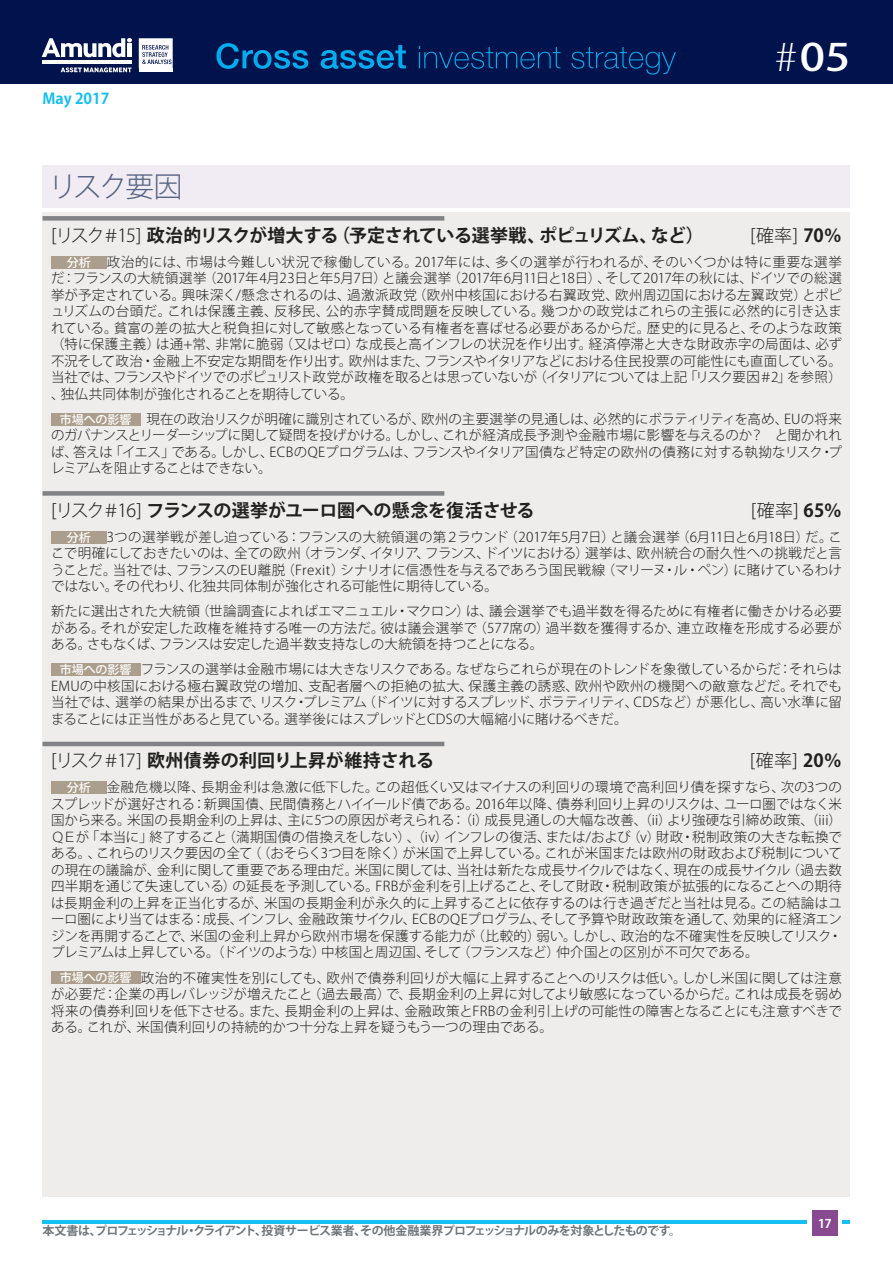
<style>
.page{position:relative;width:893px;height:1263px;background:#fff}
.page>*{position:absolute;margin:0;border:0;box-sizing:border-box;transform-origin:0 0}
.t1{font:500 37.35px "Koz Go Pro";color:#fff;scale:1.2 1}
.t2{font:300 28.5px "Koz Go Pro";letter-spacing:-.085em;color:#546281}
.t3{font:700 18px "Koz Go Pro";letter-spacing:-.015em;color:#231f20}
.t4{font:700 18px "Koz Go Pro";letter-spacing:.015em;color:#231f20}
.t5{font:300 18px "Koz Go Pro";color:#231f20}
.t6{font:700 15px "Koz Go Pro";color:#15c0f2}
.t7{font:300 13.5px/16.5px "Koz Go Pro";letter-spacing:-.01em;color:#231f20;text-align:justify}
.t8{font:700 12px "Koz Go Pro";letter-spacing:-.07em;color:#6f757a}
.t9{font:700 12px "Koz Go Pro";color:#fff}
.s1{font-weight:200;font-size:37.8px}
.s2{font-weight:300}
.s3{font-weight:700}
.s4{font-weight:500;font-size:12px;color:#fff}
</style>
<div class="page">
<hr style="left:43px;top:1220px;width:807px;height:4px;background:#15c0f2">
<div style="left:808px;top:1206px;width:34px;height:34px;background:#fff"></div>
<div style="left:812px;top:1210px;width:26px;height:25px;background:#884990"></div>
<div style="left:0;top:0;width:893px;height:84px;background:#00134d"></div>
<svg style="left:216px;top:43px;width:460px;height:32px"></svg>
<hr style="left:42px;top:61px;width:90px;height:3px;background:#fff">
<svg style="left:42px;top:38px;width:90px;height:19px"></svg>
<div style="left:127px;top:43px;width:5px;height:14px;background:#fff"></div>
<svg style="left:61px;top:67px;width:71px;height:6px"></svg>
<hr style="left:139px;top:69px;width:34px;height:3px;background:#fff">
<svg style="left:139px;top:38px;width:34px;height:30px"></svg>
<div style="left:43px;top:213px;width:807px;height:984px;background:#efedec"></div>
<div style="left:43px;top:216px;width:401px;height:5px;background:#808285"></div>
<div style="left:43px;top:491px;width:401px;height:5px;background:#808285"></div>
<hr style="left:43px;top:742px;width:401px;height:4px;background:#808285">
<div style="left:51px;top:256px;width:55px;height:12px;background:#ac9e8c"></div>
<div style="left:51px;top:413px;width:89px;height:12px;background:#ac9e8c"></div>
<div style="left:51px;top:531px;width:55px;height:12px;background:#ac9e8c"></div>
<div style="left:51px;top:663px;width:89px;height:13px;background:#ac9e8c"></div>
<div style="left:51px;top:781px;width:55px;height:13px;background:#ac9e8c"></div>
<div style="left:51px;top:971px;width:89px;height:13px;background:#ac9e8c"></div>
<div style="left:43px;top:165px;width:807px;height:42px;background:#f1ecf3"></div>
<p class="t6" style="left:43px;top:88px;width:68px">May 2017</p>
<h2 class="t2" style="left:48px;top:168px;width:135px">リスク要因</h2>
<h1 class="t1" style="left:775px;top:33px;width:65px"><span class="s1">#</span>05</h1>
<h3 class="t3" style="left:51px;top:224px;width:654px"><span class="s2">[リスク＃15]</span> 政治的リスクが増大する（予定されている選挙戦、ポピュリズム、など）</h3>
<h3 class="t5" style="left:750px;top:223px;width:93px">[確率] <span class="s3">70％</span></h3>
<p class="t7" style="left:51px;top:254px;width:792px;text-indent:16px"><span class="s4">分析</span> 政治的には、市場は今難しい状況で稼働している。2017年には、多くの選挙が行われるが、そのいくつかは特に重要な選挙だ：フランスの大統領選挙（2017年4月23日と年5月7日）と議会選挙（2017年6月11日と18日）、そして2017年の秋には、ドイツでの総選挙が予定されている。興味深く/懸念されるのは、過激派政党（欧州中核国における右翼政党、欧州周辺国における左翼政党）とポピュリズムの台頭だ。これは保護主義、反移民、公的赤字賛成問題を反映している。幾つかの政党はこれらの主張に必然的に引き込まれている。貧富の差の拡大と税負担に対して敏感となっている有権者を喜ばせる必要があるからだ。歴史的に見ると、そのような政策（特に保護主義）は通+常、非常に脆弱（又はゼロ）な成長と高インフレの状況を作り出す。経済停滞と大きな財政赤字の局面は、必ず不況そして政治・金融上不安定な期間を作り出す。欧州はまた、フランスやイタリアなどにおける住民投票の可能性にも直面している。当社では、フランスやドイツでのポピュリスト政党が政権を取るとは思っていないが（イタリアについては上記「リスク要因＃2」を参照）、独仏共同体制が強化されることを期待している。</p>
<p class="t7" style="left:51px;top:411px;width:792px;text-indent:9px"><span class="s4">市場への影響</span> 現在の政治リスクが明確に識別されているが、欧州の主要選挙の見通しは、必然的にボラティリティを高め、EUの将来のガバナンスとリーダーシップに関して疑問を投げかける。しかし、これが経済成長予測や金融市場に影響を与えるのか？ と聞かれれば、答えは「イエス」である。しかし、ECBのQEプログラムは、フランスやイタリア国債など特定の欧州の債務に対する執拗なリスク・プレミアムを阻止することはできない。</p>
<h3 class="t3" style="left:51px;top:499px;width:485px"><span class="s2">[リスク＃16]</span> フランスの選挙がユーロ圏への懸念を復活させる</h3>
<h3 class="t5" style="left:751px;top:499px;width:93px">[確率] <span class="s3">65％</span></h3>
<p class="t7" style="left:51px;top:529px;width:792px;text-indent:16px"><span class="s4">分析</span> 3つの選挙戦が差し迫っている：フランスの大統領選の第２ラウンド（2017年5月7日）と議会選挙（6月11日と6月18日）だ。ここで明確にしておきたいのは、全ての欧州（オランダ、イタリア、フランス、ドイツにおける）選挙は、欧州統合の耐久性への挑戦だと言うことだ。当社では、フランスのEU離脱（Frexit）シナリオに信憑性を与えるであろう国民戦線（マリーヌ・ル・ペン）に賭けているわけではない。その代わり、化独共同体制が強化される可能性に期待している。</p>
<p class="t7" style="left:51px;top:603px;width:792px">新たに選出された大統領（世論調査によればエマニュエル・マクロン）は、議会選挙でも過半数を得るために有権者に働きかける必要がある。それが安定した政権を維持する唯一の方法だ。彼は議会選挙で（577席の）過半数を獲得するか、連立政権を形成する必要がある。さもなくば、フランスは安定した過半数支持なしの大統領を持つことになる。</p>
<p class="t7" style="left:51px;top:661px;width:792px;text-indent:9px"><span class="s4">市場への影響</span> フランスの選挙は金融市場には大きなリスクである。なぜならこれらが現在のトレンドを象徴しているからだ：それらはEMUの中核国における極右翼政党の増加、支配者層への拒絶の拡大、保護主義の誘惑、欧州や欧州の機関への敵意などだ。それでも当社では、選挙の結果が出るまで、リスク・プレミアム（ドイツに対するスプレッド、ボラティリティ、CDSなど）が悪化し、高い水準に留まることには正当性があると見ている。選挙後にはスプレッドとCDSの大幅縮小に賭けるべきだ。</p>
<h3 class="t4" style="left:51px;top:749px;width:385px"><span class="s2">[リスク＃17]</span> 欧州債券の利回り上昇が維持される</h3>
<h3 class="t5" style="left:750px;top:749px;width:94px">[確率] <span class="s3">20％</span></h3>
<p class="t7" style="left:51px;top:779px;width:792px;text-indent:16px"><span class="s4">分析</span> 金融危機以降、長期金利は急激に低下した。この超低くい又はマイナスの利回りの環境で高利回り債を探すなら、次の3つのスプレッドが選好される：新興国債、民間債務とハイイールド債である。2016年以降、債券利回り上昇のリスクは、ユーロ圏ではなく米国から来る。米国の長期金利の上昇は、主に5つの原因が考えられる：（i）成長見通しの大幅な改善、（ii）より強硬な引締め政策、（iii）ＱＥが「本当に」終了すること（満期国債の借換えをしない）、（iv）インフレの復活、または/および（v）財政・税制政策の大きな転換である。、これらのリスク要因の全て（（おそらく3つ目を除く）が米国で上昇している。これが米国または欧州の財政および税制についての現在の議論が、金利に関して重要である理由だ。米国に関しては、当社は新たな成長サイクルではなく、現在の成長サイクル（過去数四半期を通じて失速している）の延長を予測している。FRBが金利を引上げること、そして財政・税制政策が拡張的になることへの期待は長期金利の上昇を正当化するが、米国の長期金利が永久的に上昇することに依存するのは行き過ぎだと当社は見る。この結論はユーロ圏により当てはまる：成長、インフレ、金融政策サイクル、ECBのQEプログラム、そして予算や財政政策を通して、効果的に経済エンジンを再開することで、米国の金利上昇から欧州市場を保護する能力が（比較的）弱い。しかし、政治的な不確実性を反映してリスク・プレミアムは上昇している。（ドイツのような）中核国と周辺国、そして（フランスなど）仲介国との区別が不可欠である。</p>
<p class="t7" style="left:51px;top:969px;width:792px;text-indent:9px"><span class="s4">市場への影響</span> 政治的不確実性を別にしても、欧州で債券利回りが大幅に上昇することへのリスクは低い。しかし米国に関しては注意が必要だ：企業の再レバレッジが増えたこと（過去最高）で、長期金利の上昇に対してより敏感になっているからだ。これは成長を弱め将来の債券利回りを低下させる。また、長期金利の上昇は、金融政策とFRBの金利引上げの可能性の障害となることにも注意すべきである。これが、米国債利回りの持続的かつ十分な上昇を疑うもう一つの理由である。</p>
<p class="t8" style="left:43px;top:1223px;width:640px">本文書は、プロフェッショナル・クライアント、投資サービス業者、その他金融業界プロフェッショナルのみを対象としたものです。</p>
<p class="t9" style="left:818px;top:1215px;width:15px">17</p>
</div>
